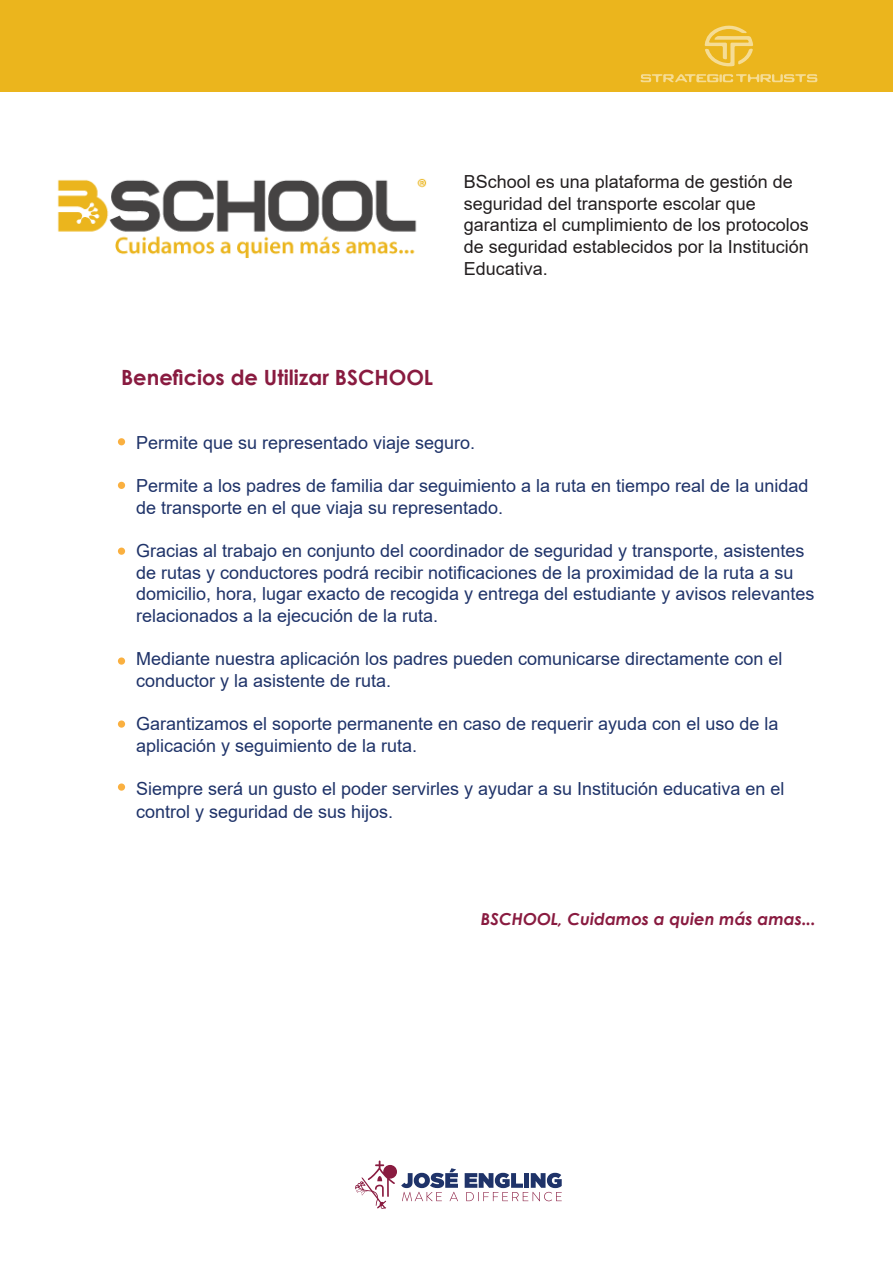
<style>
.page{position:relative;width:893px;height:1263px;background:#fff}
.page>*{position:absolute;margin:0;border:0;box-sizing:border-box;transform-origin:0 0}
.t1{font:700 21px "Century Gothic";color:#891b40}
.t2{font:18px/21.6px "Arial";color:#1f3369}
.t3{font:18px/21.6px "Arial";color:#231f20}
.t4{font:italic 700 16.5px "Century Gothic";color:#891b40}
</style>
<div class="page">
<img style="left:57px;top:178px;width:370px;height:80px">
<svg style="left:355px;top:1160px;width:103px;height:49px"></svg>
<svg style="left:465px;top:1173px;width:97px;height:28px"></svg>
<div style="left:0;top:0;width:893px;height:91px;background:#ebb51d"></div>
<div style="left:118px;top:438px;width:7px;height:7px;background:#fab040;border-radius:50%"></div>
<div style="left:118px;top:482px;width:7px;height:7px;background:#fab040;border-radius:50%"></div>
<div style="left:118px;top:548px;width:7px;height:7px;background:#fab040;border-radius:50%"></div>
<div style="left:118px;top:657px;width:7px;height:8px;background:#fab040;border-radius:50%"></div>
<div style="left:118px;top:720px;width:7px;height:8px;background:#fab040;border-radius:50%"></div>
<div style="left:118px;top:783px;width:7px;height:8px;background:#fab040;border-radius:50%"></div>
<svg style="left:704px;top:25px;width:49px;height:42px"></svg>
<svg style="left:640px;top:74px;width:177px;height:9px"></svg>
<p class="t3" style="left:464px;top:171px;width:347px">BSchool es una plataforma de gestión de seguridad del transporte escolar que garantiza el cumplimiento de los protocolos de seguridad establecidos por la Institución Educativa.</p>
<p class="t1" style="left:121px;top:362px;width:314px">Beneficios de Utilizar BSCHOOL</p>
<p class="t2" style="left:136px;top:432px;width:341px">Permite que su representado viaje seguro.</p>
<p class="t2" style="left:136px;top:475px;width:674px">Permite a los padres de familia dar seguimiento a la ruta en tiempo real de la unidad de transporte en el que viaja su representado.</p>
<p class="t2" style="left:136px;top:540px;width:680px">Gracias al trabajo en conjunto del coordinador de seguridad y transporte, asistentes de rutas y conductores podrá recibir notificaciones de la proximidad de la ruta a su domicilio, hora, lugar exacto de recogida y entrega del estudiante y avisos relevantes relacionados a la ejecución de la ruta.</p>
<p class="t2" style="left:136px;top:648px;width:648px">Mediante nuestra aplicación los padres pueden comunicarse directamente con el conductor y la asistente de ruta.</p>
<p class="t2" style="left:136px;top:713px;width:644px">Garantizamos el soporte permanente en caso de requerir ayuda con el uso de la aplicación y seguimiento de la ruta.</p>
<p class="t2" style="left:136px;top:777px;width:650px;line-height:23.4px">Siempre será un gusto el poder servirles y ayudar a su Institución educativa en el control y seguridad de sus hijos.</p>
<p class="t4" style="left:481px;top:906px;width:336px">BSCHOOL, Cuidamos a quien más amas...</p>
</div>
